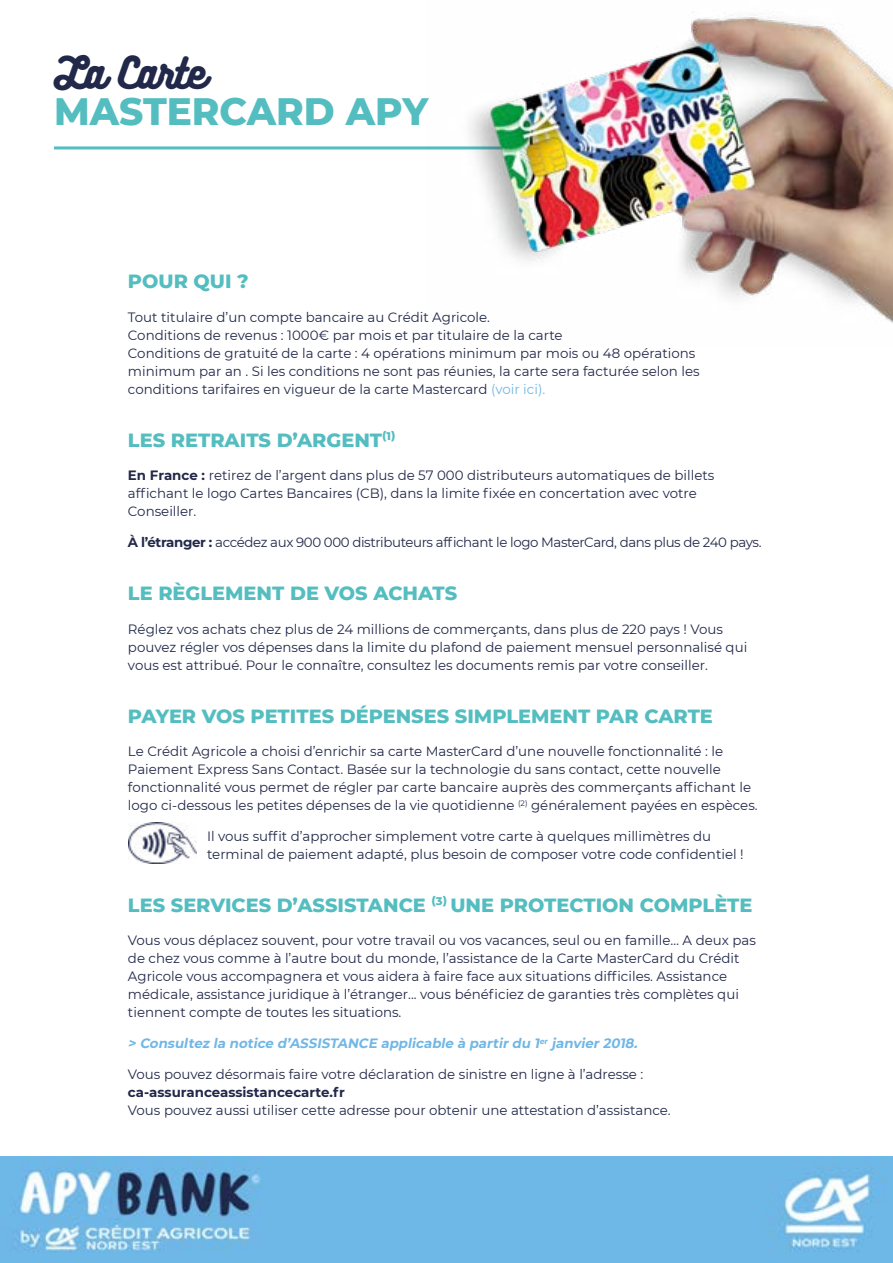
<style>
.page{position:relative;width:893px;height:1263px;background:#fff}
.page>*{position:absolute;margin:0;border:0;box-sizing:border-box;transform-origin:0 0}
.t1{font:800 39px "Montserrat";color:#54bdc0;scale:.96 1}
.t2{font:39px "Bukhari Script";letter-spacing:-.02em;color:#222849}
.t3{font:800 19.5px "Montserrat";color:#54bdc0}
.t4{font:13.5px/18px "Montserrat";color:#222849}
.t5{font:13.5px "Montserrat";letter-spacing:-.03em;color:#222849}
.t6{font:italic 700 13.5px "Montserrat";color:#71b7e6}
.t7{font:700 13.5px "Montserrat";color:#222849}
.s1{color:#71b7e6}
.s2{font-weight:700}
</style>
<div class="page">
<img style="left:0;top:1157px;width:893px;height:106px">
<hr style="left:54px;top:146px;width:785px;height:3px;background:#54bdc0">
<img style="left:129px;top:823px;width:68px;height:40px">
<img style="left:427px;top:12px;width:466px;height:311px">
<h1 class="t2" style="left:54px;top:51px;width:153px">La Carte</h1>
<h1 class="t1" style="left:54px;top:83px;width:391px">MASTERCARD APY</h1>
<h2 class="t3" style="left:128px;top:267px;width:122px">POUR QUI ?</h2>
<p class="t4" style="left:128px;top:307px;width:573px">Tout titulaire d’un compte bancaire au Crédit Agricole.<br>Conditions de revenus : 1000€ par mois et par titulaire de la carte<br>Conditions de gratuité de la carte : 4 opérations minimum par mois ou 48 opérations minimum par an . Si les conditions ne sont pas réunies, la carte sera facturée selon les conditions tarifaires en vigueur de la carte Mastercard <span class="s1">(voir ici).</span></p>
<h2 class="t3" style="left:128px;top:426px;width:269px">LES RETRAITS D’ARGENT<sup>(1)</sup></h2>
<p class="t4" style="left:128px;top:466px;width:588px"><span class="s2">En France :</span> retirez de l’argent dans plus de 57 000 distributeurs automatiques de billets affichant le logo Cartes Bancaires (CB), dans la limite fixée en concertation avec votre<br>Conseiller.</p>
<p class="t5" style="left:128px;top:533px;width:635px"><span class="s2">À l’étranger :</span> accédez aux 900 000 distributeurs affichant le logo MasterCard, dans plus de 240 pays.</p>
<h2 class="t3" style="left:128px;top:579px;width:331px">LE RÈGLEMENT DE VOS ACHATS</h2>
<p class="t4" style="left:128px;top:619px;width:621px">Réglez vos achats chez plus de 24 millions de commerçants, dans plus de 220 pays ! Vous pouvez régler vos dépenses dans la limite du plafond de paiement mensuel personnalisé qui vous est attribué. Pour le connaître, consultez les documents remis par votre conseiller.</p>
<h2 class="t3" style="left:128px;top:701px;width:586px">PAYER VOS PETITES DÉPENSES SIMPLEMENT PAR CARTE</h2>
<p class="t4" style="left:128px;top:742px;width:631px">Le Crédit Agricole a choisi d’enrichir sa carte MasterCard d’une nouvelle fonctionnalité : le Paiement Express Sans Contact. Basée sur la technologie du sans contact, cette nouvelle fonctionnalité vous permet de régler par carte bancaire auprès des commerçants affichant le logo ci-dessous les petites dépenses de la vie quotidienne <sup>(2)</sup> généralement payées en espèces.</p>
<p class="t4" style="left:207px;top:826px;width:538px">Il vous suffit d’approcher simplement votre carte à quelques millimètres du terminal de paiement adapté, plus besoin de composer votre code confidentiel !</p>
<h2 class="t3" style="left:128px;top:891px;width:626px">LES SERVICES D’ASSISTANCE <sup>(3)</sup> UNE PROTECTION COMPLÈTE</h2>
<p class="t4" style="left:128px;top:931px;width:629px">Vous vous déplacez souvent, pour votre travail ou vos vacances, seul ou en famille… A deux pas de chez vous comme à l’autre bout du monde, l’assistance de la Carte MasterCard du Crédit Agricole vous accompagnera et vous aidera à faire face aux situations difficiles. Assistance médicale, assistance juridique à l’étranger... vous bénéficiez de garanties très complètes qui tiennent compte de toutes les situations.</p>
<p class="t6" style="left:128px;top:1033px;width:514px">&gt; Consultez la notice d’ASSISTANCE applicable à partirdu 1<sup>er</sup> janvier2018.</p>
<p class="t4" style="left:128px;top:1064px;width:517px">Vous pouvez désormais faire votre déclaration de sinistre en ligne à l’adresse :</p>
<p class="t7" style="left:128px;top:1082px;width:218px">ca-assuranceassistancecarte.fr</p>
<p class="t4" style="left:128px;top:1100px;width:544px">Vous pouvez aussi utiliser cette adresse pour obtenir une attestation d’assistance.</p>
</div>
